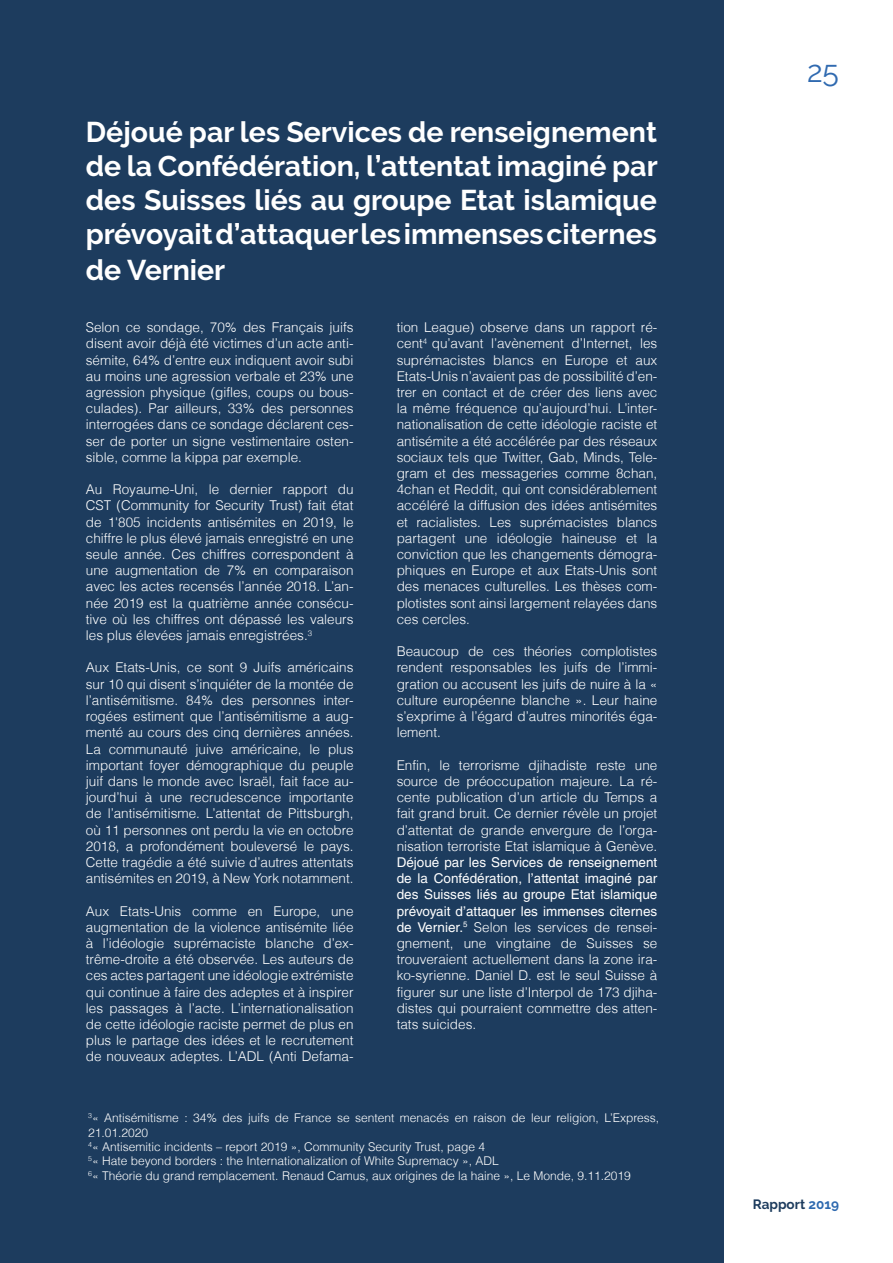
<style>
.page{position:relative;width:893px;height:1263px;background:#fff}
.page>*{position:absolute;margin:0;border:0;box-sizing:border-box;transform-origin:0 0}
.t1{font:30px "Raleway";color:#306ab0}
.t2{font:700 28.5px/34.7px "Raleway";color:#fff;text-align:justify}
.t3{font:300 13.5px/16.2px "Helvetica";color:#fff;text-align:justify}
.t4{font:700 13.5px "Raleway";color:#1d3c5e}
.t5{font:300 12px/14.4px "Helvetica";color:#fff}
.s1{font-weight:400}
.s2{color:#2e69af}
</style>
<div class="page">
<div style="left:0;top:0;width:723px;height:1263px;background:#1d3c5e"></div>
<h2 class="t2" style="left:86px;top:114px;width:573px">Déjoué par les Services de renseignement de la Confédération, l’attentat imaginé par des Suisses liés au groupe Etat islamique prévoyait d’attaquer les immenses citernes de Vernier</h2>
<p class="t3" style="left:86px;top:319px;width:269px">Selon ce sondage, 70% des Français juifs disent avoir déjà été victimes d’un acte anti&shy;sémite, 64% d’entre eux indiquent avoir subi au moins une agression verbale et 23% une agression physique (gifles, coups ou bous&shy;culades). Par ailleurs, 33% des personnes interrogées dans ce sondage déclarent ces&shy;ser de porter un signe vestimentaire osten&shy;sible, comme la kippa par exemple.</p>
<p class="t3" style="left:86px;top:481px;width:269px">Au Royaume-Uni, le dernier rapport du CST (Community for Security Trust) fait état de 1'805 incidents antisémites en 2019, le chiffre le plus élevé jamais enregistré en une seule année. Ces chiffres correspondent à une augmentation de 7% en comparaison avec les actes recensés l’année 2018. L’an&shy;née 2019 est la quatrième année consécu&shy;tive où les chiffres ont dépassé les valeurs les plus élevées jamais enregistrées.<sup>3</sup></p>
<p class="t3" style="left:86px;top:659px;width:269px">Aux Etats-Unis, ce sont 9 Juifs américains sur 10 qui disent s’inquiéter de la montée de l’antisémitisme. 84% des personnes inter&shy;rogées estiment que l’antisémitisme a aug&shy;menté au cours des cinq dernières années.<br>La communauté juive américaine, le plus important foyer démographique du peuple juif dans le monde avec Israël, fait face au&shy;jourd’hui à une recrudescence importante de l’antisémitisme. L’attentat de Pittsburgh, où 11 personnes ont perdu la vie en octobre 2018, a profondément bouleversé le pays.<br>Cette tragédie a été suivie d’autres attentats antisémites en 2019, à New York notamment.</p>
<p class="t3" style="left:86px;top:902px;width:269px">Aux Etats-Unis comme en Europe, une augmentation de la violence antisémite liée à l’idéologie suprémaciste blanche d’ex&shy;trême-droite a été observée. Les auteurs de ces actes partagent une idéologie extrémiste qui continue à faire des adeptes et à inspirer les passages à l’acte. L’internationalisation de cette idéologie raciste permet de plus en plus le partage des idées et le recrutement de nouveaux adeptes. L’ADL (Anti Defama-</p>
<p class="t3" style="left:397px;top:319px;width:262px">tion League) observe dans un rapport ré&shy;cent<sup>4</sup> qu’avant l’avènement d’Internet, les suprémacistes blancs en Europe et aux Etats-Unis n’avaient pas de possibilité d’en&shy;trer en contact et de créer des liens avec la même fréquence qu’aujourd’hui. L’inter&shy;nationalisation de cette idéologie raciste et antisémite a été accélérée par des réseaux sociaux tels que Twitter, Gab, Minds, Tele&shy;gram et des messageries comme 8chan, 4chan et Reddit, qui ont considérablement accéléré la diffusion des idées antisémites et racialistes. Les suprémacistes blancs partagent une idéologie haineuse et la conviction que les changements démogra&shy;phiques en Europe et aux Etats-Unis sont des menaces culturelles. Les thèses com&shy;plotistes sont ainsi largement relayées dans ces cercles.</p>
<p class="t3" style="left:397px;top:643px;width:262px">Beaucoup de ces théories complotistes rendent responsables les juifs de l’immi&shy;gration ou accusent les juifs de nuire à la « culture européenne blanche ». Leur haine s’exprime à l’égard d’autres minorités éga&shy;lement.</p>
<p class="t3" style="left:397px;top:757px;width:262px">Enfin, le terrorisme djihadiste reste une source de préoccupation majeure. La ré&shy;cente publication d’un article du Temps a fait grand bruit. Ce dernier révèle un projet d’attentat de grande envergure de l’orga&shy;nisation terroriste Etat islamique à Genève.</p>
<p class="t3" style="left:397px;top:854px;width:262px"><span class="s1">Déjoué par les Services de renseignement de la Confédération, l’attentat imaginé par des Suisses liés au groupe Etat islamique prévoyait d’attaquer les immenses citernes de Vernier.</span><sup>5</sup> Selon les services de rensei&shy;gnement, une vingtaine de Suisses se trouveraient actuellement dans la zone ira&shy;ko-syrienne. Daniel D. est le seul Suisse à figurer sur une liste d’Interpol de 173 djiha&shy;distes qui pourraient commettre des atten&shy;tats suicides.</p>
<p class="t5" style="left:88px;top:1110px;width:573px"><sup>3</sup>« Antisémitisme : 34% des juifs de France se sentent menacés en raison de leur religion, L’Express, 21.01.2020<br><sup>4</sup>« Antisemitic incidents – report 2019 », Community Security Trust, page 4<br><sup>5</sup>« Hate beyond borders : the Internationalization of White Supremacy », ADL<br><sup>6</sup>« Théorie du grand remplacement. Renaud Camus, aux origines de la haine », Le Monde, 9.11.2019</p>
<h1 class="t1" style="left:807px;top:54px;width:33px">25</h1>
<p class="t4" style="left:753px;top:1196px;width:88px">Rapport <span class="s2">2019</span></p>
</div>
